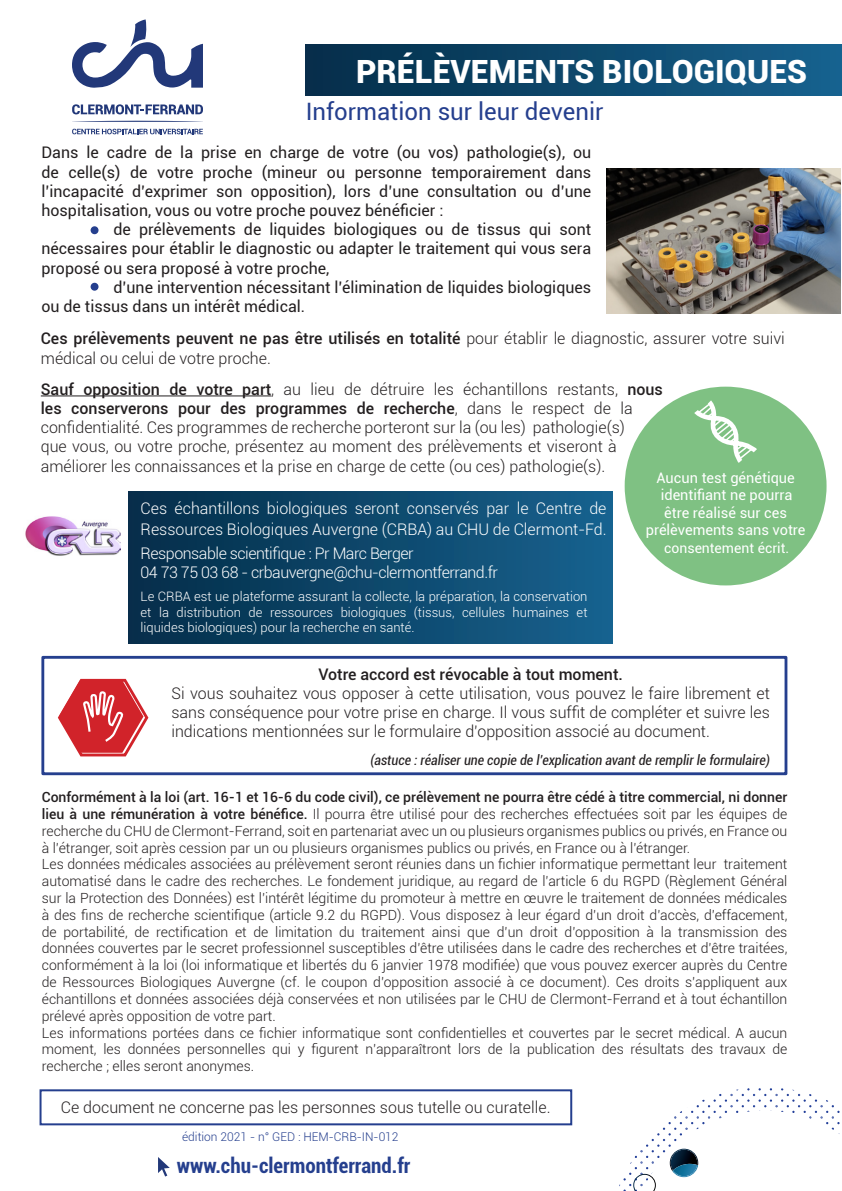
<style>
.page{position:relative;width:842px;height:1191px;background:#fff}
.page>*{position:absolute;margin:0;border:0;box-sizing:border-box;transform-origin:0 0}
.t1{font:900 32px "Roboto";color:#fff}
.t2{font:24px "Roboto";color:#253f8e}
.t3{font:700 condensed 21px "Roboto";color:#253f8e}
.t4{font:300 16px/19.2px "Roboto";color:#231f20}
.t5{font:16px/19.2px "Roboto";color:#231f20;text-align:justify}
.t6{font:300 16px/20.4px "Roboto";color:#fff}
.t7{font:300 16px "Roboto";letter-spacing:-.03em;color:#fff}
.t8{font:500 16px "Roboto";color:#231f20}
.t9{font:14.6px/17.4px "Roboto";color:#fff;text-align:center}
.t10{font:300 14px/16.8px "Roboto";color:#231f20;text-align:justify}
.t11{font:italic condensed 14px "Roboto";color:#231f20}
.t12{font:14px "Roboto";color:#fff}
.t13{font:300 13px/15.6px "Roboto";color:#fff;text-align:justify}
.t14{font:300 12px "Roboto";color:#253f8e}
.s1{font-weight:500}
</style>
<div class="page">
<div style="left:40px;top:1089px;width:532px;height:36px;border:2px solid #253f8e"></div>
<div style="left:128px;top:491px;width:485px;height:153px;background:linear-gradient(to right,#042d48,#17628f)"></div>
<div style="left:41px;top:656px;width:746px;height:119px;border:3px solid #253f8e"></div>
<hr style="left:41px;top:395px;width:230px;height:1px;background:#231f20">
<div style="left:625px;top:387px;width:201px;height:198px;background:#7fc183;border-radius:50%"></div>
<svg style="left:694px;top:400px;width:63px;height:63px"></svg>
<img style="left:606px;top:169px;width:234px;height:144px">
<svg style="left:57px;top:678px;width:92px;height:79px"></svg>
<div style="left:91px;top:226px;width:8px;height:8px;background:#253f8e;border-radius:50%"></div>
<div style="left:91px;top:283px;width:8px;height:8px;background:#253f8e;border-radius:50%"></div>
<div style="left:306px;top:45px;width:536px;height:50px;background:linear-gradient(to right,#042d48,#17628f)"></div>
<svg style="left:72px;top:129px;width:131px;height:5px"></svg>
<svg style="left:72px;top:121px;width:131px;height:1px"></svg>
<svg style="left:72px;top:104px;width:131px;height:10px"></svg>
<svg style="left:72px;top:19px;width:131px;height:69px"></svg>
<svg style="left:158px;top:1157px;width:12px;height:19px"></svg>
<svg style="left:619px;top:1088px;width:220px;height:103px"></svg>
<img style="left:25px;top:516px;width:96px;height:40px">
<p class="t1" style="left:356px;top:49px;width:453px">PRÉLÈVEMENTS BIOLOGIQUES</p>
<p class="t2" style="left:306px;top:95px;width:299px">Information sur leur devenir</p>
<p class="t5" style="left:41px;top:142px;width:551px">Dans le cadre de la prise en charge de votre (ou vos) pathologie(s), ou de celle(s) de votre proche (mineur ou personne temporairement dans l’incapacité d’exprimer son opposition), lors d’une consultation ou d’une hospitalisation, vous ou votre proche pouvez bénéficier :</p>
<p class="t5" style="left:41px;top:219px;width:551px;text-indent:72px">de prélèvements de liquides biologiques ou de tissus qui sont nécessaires pour établir le diagnostic ou adapter le traitement qui vous sera proposé ou sera proposé à votre proche,</p>
<p class="t5" style="left:41px;top:277px;width:551px;text-indent:72px">d’une intervention nécessitant l’élimination de liquides biologiques ou de tissus dans un intérêt médical.</p>
<p class="t4" style="left:41px;top:328px;width:745px"><span class="s1">Ces prélèvements peuvent ne pas être utilisés en totalité</span> pour établir le diagnostic, assurer votre suivi médical ou celui de votre proche.</p>
<p class="t4" style="left:41px;top:379px;width:623px"><span class="s1">Sauf opposition de votre part</span>, au lieu de détruire les échantillons restants, <span class="s1">nous les conserverons pour des programmes de recherche</span>, dans le respect de la confidentialité. Ces programmes de recherche porteront sur la (ou les) pathologie(s)<br>que vous, ou votre proche, présentez au moment des prélèvements et viseront à améliorer les connaissances et la prise en charge de cette (ou ces) pathologie(s).</p>
<p class="t6" style="left:141px;top:498px;width:467px">Ces échantillons biologiques seront conservés par le Centre de<br>Ressources Biologiques Auvergne (CRBA) au CHU de Clermont-Fd.</p>
<p class="t7" style="left:141px;top:542px;width:275px">Responsable scientifique : Pr Marc Berger</p>
<p class="t7" style="left:141px;top:561px;width:359px">04 73 75 03 68 - crbauvergne@chu-clermontferrand.fr</p>
<p class="t9" style="left:646px;top:468px;width:161px">Aucun test génétique identifiant ne pourra être réalisé sur ces prélèvements sans votre</p>
<p class="t12" style="left:664px;top:538px;width:127px">consentement écrit.</p>
<p class="t13" style="left:141px;top:588px;width:448px">Le CRBA est ue plateforme assurant la collecte, la préparation, la conservation et la distribution de ressources biologiques (tissus, cellules humaines et liquides biologiques) pour la recherche en santé.</p>
<p class="t8" style="left:318px;top:663px;width:306px">Votre accord est révocable à tout moment.</p>
<p class="t4" style="left:171px;top:683px;width:600px;text-align:justify">Si vous souhaitez vous opposer à cette utilisation, vous pouvez le faire librement et sans conséquence pour votre prise en charge. Il vous suffit de compléter et suivre les indications mentionnées sur le formulaire d’opposition associé au document.</p>
<p class="t11" style="left:370px;top:751px;width:401px">(astuce : réaliser une copie de l’explication avant de remplir le formulaire)</p>
<p class="t10" style="left:42px;top:788px;width:747px"><span class="s1">Conformément à la loi (art. 16-1 et 16-6 du code civil), ce prélèvement ne pourra être cédé à titre commercial, ni donner lieu à une rémunération à votre bénéfice.</span> Il pourra être utilisé pour des recherches effectuées soit par les équipes de recherche du CHU de Clermont-Ferrand, soit en partenariat avec un ou plusieurs organismes publics ou privés, en France ou à l’étranger, soit après cession par un ou plusieurs organismes publics ou privés, en France ou à l’étranger.</p>
<p class="t10" style="left:42px;top:855px;width:747px">Les données médicales associées au prélèvement seront réunies dans un fichier informatique permettant leur traitement automatisé dans le cadre des recherches. Le fondement juridique, au regard de l’article 6 du RGPD (Règlement Général sur la Protection des Données) est l’intérêt légitime du promoteur à mettre en œuvre le traitement de données médicales à des fins de recherche scientifique (article 9.2 du RGPD). Vous disposez à leur égard d’un droit d’accès, d’effacement, de portabilité, de rectification et de limitation du traitement ainsi que d’un droit d’opposition à la transmission des données couvertes par le secret professionnel susceptibles d’être utilisées dans le cadre des recherches et d’être traitées, conformément à la loi (loi informatique et libertés du 6 janvier 1978 modifiée) que vous pouvez exercer auprès du Centre de Ressources Biologiques Auvergne (cf. le coupon d’opposition associé à ce document). Ces droits s’appliquent aux échantillons et données associées déjà conservées et non utilisées par le CHU de Clermont-Ferrand et à tout échantillon prélevé après opposition de votre part.</p>
<p class="t10" style="left:42px;top:1023px;width:747px">Les informations portées dans ce fichier informatique sont confidentielles et couvertes par le secret médical. A aucun moment, les données personnelles qui y figurent n’apparaîtront lors de la publication des résultats des travaux de recherche ; elles seront anonymes.</p>
<p class="t4" style="left:61px;top:1097px;width:491px">Ce document ne concerne pas les personnes sous tutelle ou curatelle.</p>
<p class="t14" style="left:182px;top:1128px;width:218px">édition 2021 - n° GED : HEM-CRB-IN-012</p>
<p class="t3" style="left:177px;top:1150px;width:235px">www.chu-clermontferrand.fr</p>
</div>
